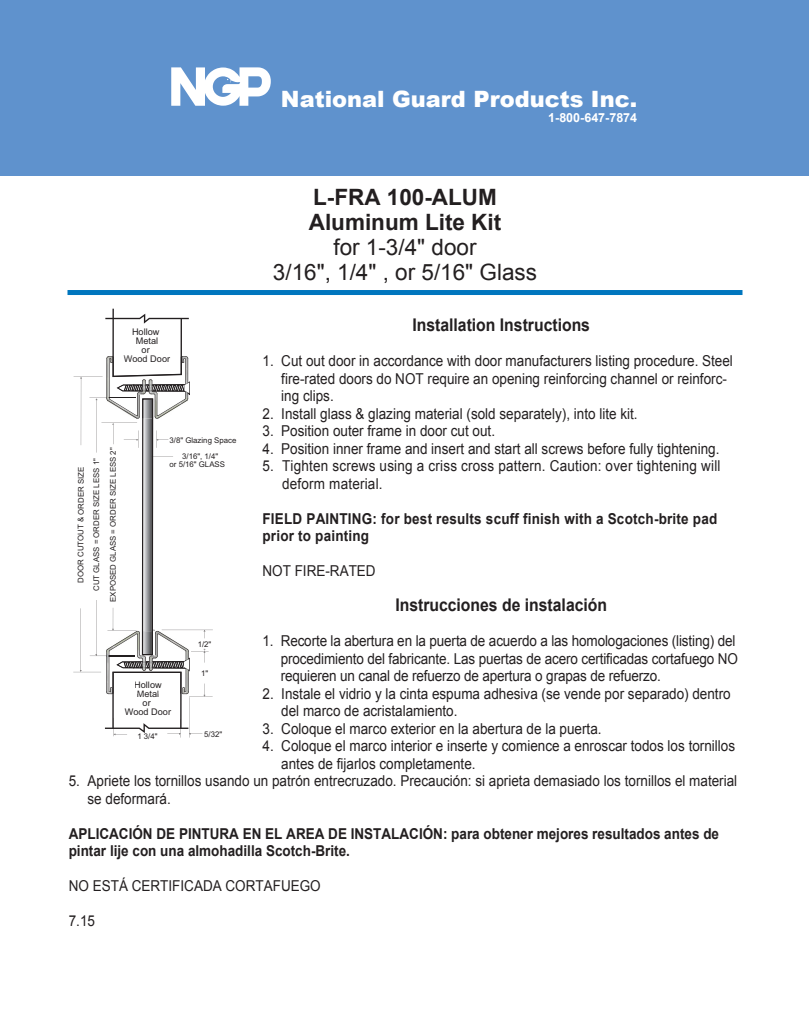
<style>
.page{position:relative;width:810px;height:1035px;background:#fff}
.page>*{position:absolute;margin:0;border:0;box-sizing:border-box;transform-origin:0 0}
.t1{font:22.5px/25px "Arial";color:#231f20;text-align:center}
.t2{font:700 22.5px/25px "Arial";color:#231f20}
.t3{font:900 22.5px "Arial";color:#fff}
.t4{font:700 17.5px "Arial";color:#231f20;scale:.9 1}
.t5{font:15px/17.5px "Arial";color:#231f20;scale:.9 1}
.t6{font:700 15px/17.5px "Arial";color:#231f20;scale:.9 1}
.t7{font:700 12.5px "Arial";color:#fff}
.t8{font:9.12px/9.1px "Arial";color:#231f20;text-align:center}
.t9{font:7.88px/16px "Arial";color:#231f20}
</style>
<div class="page">
<div style="left:0;top:0;width:809px;height:176px;background:#5f92cd"></div>
<svg style="left:171px;top:67px;width:100px;height:39px"></svg>
<div style="left:68px;top:290px;width:674px;height:5px;background:#0076be"></div>
<svg style="left:73px;top:309px;width:140px;height:429px"></svg>
<h1 class="t3" style="left:281px;top:82px;width:358px">National Guard Products Inc.</h1>
<p class="t7" style="left:548px;top:109px;width:90px">1-800-647-7874</p>
<h1 class="t2" style="left:309px;top:185px;width:194px">L-FRA 100-ALUM<br>Aluminum Lite Kit</h1>
<h1 class="t1" style="left:273px;top:235px;width:266px">for 1-3/4" door<br>3/16", 1/4" , or 5/16" Glass</h1>
<p class="t4" style="left:412px;top:313px;width:199px">Installation Instructions</p>
<p class="t5" style="left:281px;top:352px;width:503px;text-indent:-19px">1. Cut out door in accordance with door manufacturers listing procedure. Steel fire-rated doors do NOT require an opening reinforcing channel or reinforc&shy;ing clips.</p>
<p class="t5" style="left:262px;top:405px;width:418px">2. Install glass &amp; glazing material (sold separately), into lite kit.</p>
<p class="t5" style="left:262px;top:422px;width:260px">3. Position outer frame in door cut out.</p>
<p class="t5" style="left:262px;top:440px;width:509px">4. Position inner frame and insert and start all screws before fully tightening.</p>
<p class="t5" style="left:282px;top:457px;width:489px;text-indent:-20px">5. Tighten screws using a criss cross pattern. Caution: over tightening will deform material.</p>
<p class="t6" style="left:262px;top:510px;width:507px">FIELD PAINTING: for best results scuff finish with a Scotch-brite pad prior to painting</p>
<p class="t5" style="left:262px;top:562px;width:127px">NOT FIRE-RATED</p>
<p class="t4" style="left:395px;top:593px;width:237px">Instrucciones de instalación</p>
<p class="t5" style="left:281px;top:632px;width:510px;text-indent:-18px">1. Recorte la abertura en la puerta de acuerdo a las homologaciones (listing) del procedimiento del fabricante. Las puertas de acero certificadas cortafuego NO requieren un canal de refuerzo de apertura o grapas de refuerzo.</p>
<p class="t5" style="left:281px;top:685px;width:501px;text-indent:-19px">2. Instale el vidrio y la cinta espuma adhesiva (se vende por separado) dentro del marco de acristalamiento.</p>
<p class="t5" style="left:262px;top:720px;width:378px">3. Coloque el marco exterior en la abertura de la puerta.</p>
<p class="t5" style="left:281px;top:737px;width:506px;text-indent:-19px">4. Coloque el marco interior e inserte y comience a enroscar todos los tornillos antes de fijarlos completamente.</p>
<p class="t5" style="left:88px;top:772px;width:723px;text-indent:-19px">5. Apriete los tornillos usando un patrón entrecruzado. Precaución: si aprieta demasiado los tornillos el material se deformará.</p>
<p class="t6" style="left:69px;top:825px;width:724px">APLICACIÓN DE PINTURA EN EL AREA DE INSTALACIÓN: para obtener mejores resultados antes de pintar lije con una almohadilla Scotch-Brite.</p>
<p class="t5" style="left:69px;top:877px;width:282px">NO ESTÁ CERTIFICADA CORTAFUEGO</p>
<p class="t5" style="left:69px;top:912px;width:31px">7.15</p>
<p class="t8" style="left:132px;top:327px;width:29px">Hollow<br>Metal or</p>
<p class="t8" style="left:124px;top:354px;width:48px">Wood Door</p>
<p class="t9" style="left:182px;top:432px;width:56px;text-indent:-13px">3/8" Glazing Space<br>3/16", 1/4"</p>
<p class="t9" style="left:170px;top:456px;width:57px">or 5/16" GLASS</p>
<p class="t9" style="left:73px;top:591px;width:134px;line-height:15.5px;text-align:center;rotate:-90deg">DOOR CUTOUT &amp; ORDER SIZE<br>CUT GLASS = ORDER SIZE LESS 1"</p>
<p class="t9" style="left:105px;top:602px;width:156px;rotate:-90deg">EXPOSED GLASS = ORDER SIZE LESS 2"</p>
<p class="t9" style="left:198px;top:636px;width:15px">1/2"</p>
<p class="t9" style="left:201px;top:665px;width:9px">1"</p>
<p class="t8" style="left:134px;top:680px;width:29px;text-align:left">Hollow<br>Metal</p>
<p class="t8" style="left:125px;top:699px;width:48px">or<br>Wood Door</p>
<p class="t9" style="left:204px;top:727px;width:20px">5/32"</p>
<p class="t9" style="left:137px;top:728px;width:22px">1 3/4"</p>
</div>
